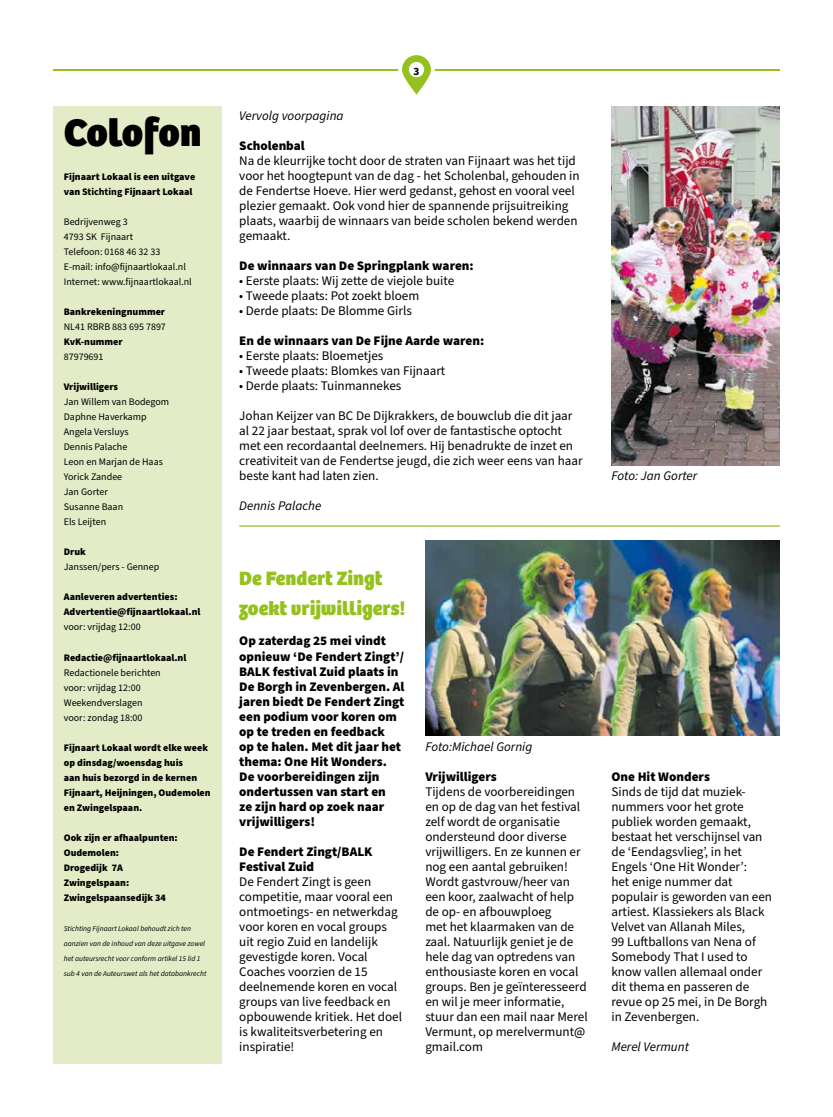
<style>
.page{position:relative;width:833px;height:1117px;background:#fff}
.page>*{position:absolute;margin:0;border:0;box-sizing:border-box;transform-origin:0 0}
.t1{font:800 40px "Bree";color:#000}
.t2{font:800 20px/30px "Bree";color:#95c11f}
.t3{font:13.12px/15px "Source Sans Pro";color:#000}
.t4{font:900 13.12px/15px "Source Sans Pro";color:#000}
.t5{font:italic 13.12px "Source Sans Pro";color:#000}
.t6{font:700 11.25px "Source Sans Pro";color:#000}
.t7{font:900 10px/15px "Source Sans Pro";color:#000}
.t8{font:10px/15px "Source Sans Pro";color:#000}
.t9{font:italic 7.5px/15px "Source Sans Pro";color:#000}
.s1{font-weight:700}
</style>
<div class="page">
<hr style="left:53px;top:69px;width:727px;height:2px;background:#95c11f">
<svg style="left:398px;top:55px;width:37px;height:40px"></svg>
<div style="left:409px;top:62px;width:15px;height:15px;background:#fff;border-radius:50%"></div>
<div style="left:53px;top:106px;width:168px;height:957px;background:#e3ecc6"></div>
<img style="left:611px;top:106px;width:169px;height:359px">
<hr style="left:239px;top:525px;width:541px;height:1px;background:#95c11f">
<img style="left:425px;top:540px;width:355px;height:195px">
<h1 class="t1" style="left:64px;top:108px;width:139px">Colofon</h1>
<p class="t7" style="left:64px;top:169px;width:133px">Fijnaart Lokaal is een uitgave van <span class="s1">Stichting</span> Fijnaart Lokaal</p>
<p class="t8" style="left:64px;top:214px;width:130px">Bedrijvenweg 3<br>4793 SK Fijnaart<br>Telefoon: 0168 46 32 33<br>E-mail: info@fijnaartlokaal.nl<br>Internet: www.fijnaartlokaal.nl</p>
<p class="t7" style="left:64px;top:304px;width:103px">Bankrekeningnummer</p>
<p class="t8" style="left:64px;top:319px;width:104px">NL41 RBRB 883 695 7897</p>
<p class="t7" style="left:64px;top:334px;width:60px">KvK-nummer</p>
<p class="t8" style="left:64px;top:349px;width:41px">87979691</p>
<p class="t7" style="left:64px;top:379px;width:56px">Vrijwilligers</p>
<p class="t8" style="left:64px;top:394px;width:107px">Jan Willem van Bodegom<br>Daphne Haverkamp<br>Angela Versluys<br>Dennis Palache<br>Leon en Marjan de Haas<br>Yorick Zandee<br>Jan Gorter<br>Susanne Baan<br>Els Leijten</p>
<p class="t7" style="left:64px;top:544px;width:24px">Druk</p>
<p class="t8" style="left:64px;top:559px;width:97px">Janssen/pers - Gennep</p>
<p class="t7" style="left:64px;top:589px;width:138px">Aanleveren advertenties:<br>Advertentie@fijnaartlokaal.nl</p>
<p class="t8" style="left:64px;top:619px;width:78px">voor: vrijdag 12:00</p>
<p class="t7" style="left:64px;top:649px;width:124px">Redactie@fijnaartlokaal.nl</p>
<p class="t8" style="left:64px;top:664px;width:98px">Redactionele berichten voor: vrijdag 12:00<br>Weekendverslagen voor: zondag 18:00</p>
<p class="t7" style="left:64px;top:739px;width:148px">Fijnaart Lokaal wordt elke week op dinsdag/woensdag huis<br>aan huis bezorgd in de kernen<br>Fijnaart, Heijningen, Oudemolen en Zwingelspaan.</p>
<p class="t7" style="left:64px;top:829px;width:115px">Ook zijn er afhaalpunten:<br>Oudemolen:<br>Drogedijk 7A<br>Zwingelspaan:<br>Zwingelspaansedijk 34</p>
<p class="t9" style="left:64px;top:920px;width:144px">Stichting Fijnaart Lokaal behoudt zich ten aanzien van de inhoud van deze uitgave zowel het auteursrecht voor conform artikel 15 lid 1 sub 4 van de Auteurswet als het databankrecht</p>
<p class="t6" style="left:413px;top:63px;width:7px">3</p>
<p class="t5" style="left:239px;top:107px;width:106px">Vervolg voorpagina</p>
<p class="t4" style="left:239px;top:138px;width:67px">Scholenbal</p>
<p class="t3" style="left:239px;top:154px;width:342px">Na de kleurrijke tocht door de straten van Fijnaart was het tijd voor het hoogtepunt van de dag - het Scholenbal, gehouden in de Fendertse Hoeve. Hier werd gedanst, gehost en vooral veel plezier gemaakt. Ook vond hier de spannende prijsuitreiking plaats, waarbij de winnaars van beide scholen bekend werden gemaakt.</p>
<p class="t4" style="left:239px;top:258px;width:236px">De winnaars van De Springplank waren:</p>
<p class="t3" style="left:239px;top:274px;width:216px">• Eerste plaats: Wij zette de viejole buite</p>
<p class="t3" style="left:239px;top:289px;width:182px">• Tweede plaats: Pot zoekt bloem</p>
<p class="t3" style="left:239px;top:304px;width:174px">• Derde plaats: De Blomme Girls</p>
<p class="t4" style="left:239px;top:333px;width:246px">En de winnaars van De Fijne Aarde waren:</p>
<p class="t3" style="left:239px;top:349px;width:146px">• Eerste plaats: Bloemetjes</p>
<p class="t3" style="left:239px;top:364px;width:208px">• Tweede plaats: Blomkes van Fijnaart</p>
<p class="t3" style="left:239px;top:379px;width:164px">• Derde plaats: Tuinmannekes</p>
<p class="t3" style="left:239px;top:409px;width:345px">Johan Keijzer van BC De Dijkrakkers, de bouwclub die dit jaar al 22 jaar bestaat, sprak vol lof over de fantastische optocht met een recordaantal deelnemers. Hij benadrukte de inzet en creativiteit van de Fendertse jeugd, die zich weer eens van haar beste kant had laten zien.</p>
<p class="t5" style="left:239px;top:497px;width:84px">Dennis Palache</p>
<h2 class="t2" style="left:239px;top:563px;width:167px">De Fendert Zingt zoekt vrijwilligers!</h2>
<p class="t4" style="left:239px;top:633px;width:167px">Op zaterdag 25 mei vindt opnieuw ‘De Fendert Zingt’/<br>BALK festival Zuid plaats in<br>De Borgh in Zevenbergen. Al jaren biedt De Fendert Zingt een podium voor koren om op te treden en feedback<br>op te halen. Met dit jaar het thema: One Hit Wonders.<br>De voorbereidingen zijn ondertussen van start en<br>ze zijn hard op zoek naar vrijwilligers!</p>
<p class="t4" style="left:239px;top:843px;width:135px">De Fendert Zingt/BALK<br>Festival Zuid</p>
<p class="t3" style="left:239px;top:874px;width:164px">De Fendert Zingt is geen competitie, maar vooral een ontmoetings- en netwerkdag voor koren en vocal groups uit regio Zuid en landelijk gevestigde koren. Vocal<br>Coaches voorzien de 15 deelnemende koren en vocal groups van live feedback en opbouwende kritiek. Het doel is kwaliteitsverbetering en inspiratie!</p>
<p class="t5" style="left:425px;top:737px;width:108px">Foto:Michael Gornig</p>
<p class="t4" style="left:425px;top:768px;width:73px">Vrijwilligers</p>
<p class="t3" style="left:425px;top:784px;width:164px">Tijdens de voorbereidingen en op de dag van het festival zelf wordt de organisatie ondersteund door diverse vrijwilligers. En ze kunnen er nog een aantal gebruiken!<br>Wordt gastvrouw/heer van een koor, zaalwacht of help de op- en afbouwploeg<br>met het klaarmaken van de zaal. Natuurlijk geniet je de hele dag van optredens van enthousiaste koren en vocal groups. Ben je geïnteresseerd en wil je meer informatie, stuur dan een mail naar Merel<br>Vermunt, op merelvermunt@ gmail.com</p>
<p class="t5" style="left:611px;top:467px;width:87px">Foto: Jan Gorter</p>
<p class="t4" style="left:611px;top:769px;width:100px">One Hit Wonders</p>
<p class="t3" style="left:611px;top:784px;width:162px">Sinds de tijd dat muziek&shy;nummers voor het grote publiek worden gemaakt, bestaat het verschijnsel van de ‘Eendagsvlieg’, in het<br>Engels ‘One Hit Wonder’:<br>het enige nummer dat populair is geworden van een artiest. Klassiekers als Black<br>Velvet van Allanah Miles,<br>99 Luftballons van Nena of<br>Somebody That I used to know vallen allemaal onder dit thema en passeren de revue op 25 mei, in De Borgh in Zevenbergen.</p>
<p class="t5" style="left:611px;top:1037px;width:79px">Merel Vermunt</p>
</div>
